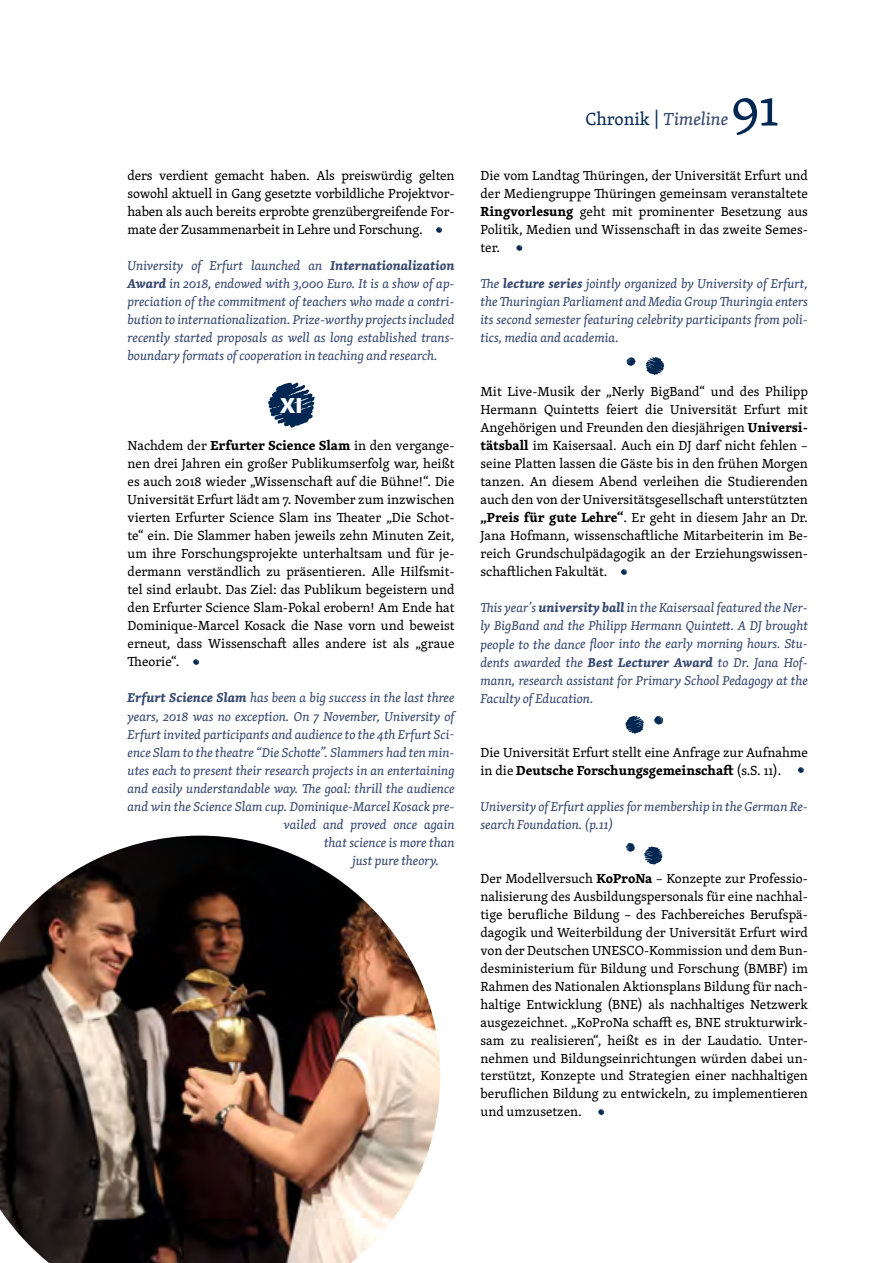
<style>
.page{position:relative;width:893px;height:1263px;background:#fff}
.page>*{position:absolute;margin:0;border:0;box-sizing:border-box;transform-origin:0 0}
.t1{font:54px "Skolar";color:#002752}
.t2{font:900 21px "Vectora LH";color:#fff}
.t3{font:18px "Skolar";color:#002752}
.t4{font:13.5px/18px "Skolar";color:#000;text-align:justify}
.t5{font:13.5px "Skolar Bold 2";color:#000}
.t6{font:italic 13.2px/18px "Skolar";color:#374970;text-align:justify}
.s1{font-weight:700}
.s2{font-family:"Skolar Bold 2"}
.s3{font-style:italic;color:#374970}
.s4{font-family:"Skolar"}
</style>
<div class="page">
<svg style="left:436px;top:227px;width:6px;height:6px"></svg>
<svg style="left:193px;top:659px;width:6px;height:6px"></svg>
<svg style="left:268px;top:382px;width:46px;height:46px"></svg>
<svg style="left:516px;top:245px;width:6px;height:6px"></svg>
<svg style="left:621px;top:569px;width:6px;height:6px"></svg>
<svg style="left:625px;top:716px;width:19px;height:18px"></svg>
<svg style="left:654px;top:716px;width:9px;height:9px"></svg>
<svg style="left:798px;top:767px;width:6px;height:6px"></svg>
<svg style="left:644px;top:846px;width:18px;height:18px"></svg>
<svg style="left:626px;top:843px;width:9px;height:9px"></svg>
<svg style="left:598px;top:1109px;width:6px;height:6px"></svg>
<svg style="left:646px;top:357px;width:18px;height:18px"></svg>
<svg style="left:627px;top:357px;width:9px;height:9px"></svg>
<img style="left:0;top:836px;width:440px;height:427px">
<p class="t4" style="left:128px;top:166px;width:329px">ders verdient gemacht haben. Als preiswürdig gelten sowohl aktuell in Gang gesetzte vorbildliche Projektvor&shy;haben als auch bereits erprobte grenzübergreifende For&shy;mate der Zusammenarbeit in Lehre und Forschung.</p>
<p class="t6" style="left:128px;top:257px;width:329px">University of Erfurt launched an <span class="s1">Internationalization Award</span> in 2018, endowed with 3,000 Euro. It is a show of ap&shy;preciation of the commitment of teachers who made a contri&shy;bution to internationalization. Prize-worthy projects included recently started proposals as well as long established trans&shy;boundary formats of cooperation in teaching and research.</p>
<h2 class="t2" style="left:280px;top:392px;width:24px">XI</h2>
<p class="t4" style="left:128px;top:436px;width:329px">Nachdem der <span class="s2">Erfurter Science Slam</span> in den vergange&shy;nen drei Jahren ein großer Publikumserfolg war, heißt es auch 2018 wieder „Wissenschaft auf die Bühne!“. Die Universität Erfurt lädt am 7. November zum inzwischen vierten Erfurter Science Slam ins Theater „Die Schot&shy;te“ ein. Die Slammer haben jeweils zehn Minuten Zeit, um ihre Forschungsprojekte unterhaltsam und für je&shy;dermann verständlich zu präsentieren. Alle Hilfsmit&shy;tel sind erlaubt. Das Ziel: das Publikum begeistern und den Erfurter Science Slam-Pokal erobern! Am Ende hat Dominique-Marcel Kosack die Nase vorn und beweist erneut, dass Wissenschaft alles andere ist als „graue Theorie“.</p>
<p class="t6" style="left:128px;top:689px;width:329px"><span class="s1">Erfurt Science Slam</span> has been a big success in the last three</p>
<p class="t6" style="left:128px;top:707px;width:328px">years, 2018 was no exception. On 7 November, University of</p>
<p class="t6" style="left:128px;top:725px;width:329px">Erfurt invited participants and audience to the 4th Erfurt Sci-</p>
<p class="t6" style="left:128px;top:743px;width:329px">ence Slam to the theatre “Die Schotte”. Slammers had ten min-</p>
<p class="t6" style="left:128px;top:761px;width:328px">utes each to present their research projects in an entertaining</p>
<p class="t6" style="left:128px;top:779px;width:329px">and easily understandable way. The goal: thrill the audience</p>
<p class="t6" style="left:128px;top:797px;width:329px">and win the Science Slam cup. Dominique-Marcel Kosack pre-</p>
<p class="t6" style="left:284px;top:815px;width:173px">vailed and proved once again</p>
<p class="t6" style="left:324px;top:833px;width:132px">that science is more than</p>
<p class="t6" style="left:353px;top:851px;width:88px">just pure theory.</p>
<h1 class="t1" style="left:731px;top:67px;width:49px">91</h1>
<h3 class="t3" style="left:585px;top:106px;width:144px">Chronik | <span class="s3">Timeline</span></h3>
<p class="t4" style="left:480px;top:166px;width:329px">Die vom Landtag Thüringen, der Universität Erfurt und der Mediengruppe Thüringen gemeinsam veranstaltete <span class="s2">Ringvorlesung</span> geht mit prominenter Besetzung aus Politik, Medien und Wissenschaft in das zweite Semes&shy;ter.</p>
<p class="t6" style="left:480px;top:275px;width:329px">The <span class="s1">lecture series</span> jointly organized by University of Erfurt, the Thuringian Parliament and Media Group Thuringia enters its second semester featuring celebrity participants from poli&shy;tics, media and academia.</p>
<p class="t4" style="left:480px;top:382px;width:329px">Mit Live-Musik der „Nerly BigBand“ und des Philipp Hermann Quintetts feiert die Universität Erfurt mit Angehörigen und Freunden den diesjährigen <span class="s2">Universi&shy;tätsball</span> im Kaisersaal. Auch ein DJ darf nicht fehlen – seine Platten lassen die Gäste bis in den frühen Morgen tanzen. An diesem Abend verleihen die Studierenden auch den von der Universitätsgesellschaft unterstützten <span class="s2">„Preis für gute Lehre“</span>. Er geht in diesem Jahr an Dr.<br>Jana Hofmann, wissenschaftliche Mitarbeiterin im Be&shy;reich Grundschulpädagogik an der Erziehungswissen&shy;schaftlichen Fakultät.</p>
<p class="t6" style="left:480px;top:599px;width:329px">This year’s <span class="s1">university ball</span> in the Kaisersaal featured the Ner&shy;ly BigBand and the Philipp Hermann Quintett. A DJ brought people to the dance floor into the early morning hours. Stu&shy;dents awarded the <span class="s1">Best Lecturer Award</span> to Dr. Jana Hof&shy;mann, research assistant for Primary School Pedagogy at the Faculty of Education.</p>
<p class="t4" style="left:480px;top:742px;width:329px">Die Universität Erfurt stellt eine Anfrage zur Aufnahme</p>
<p class="t5" style="left:480px;top:759px;width:303px"><span class="s4">in die</span> Deutsche Forschungsgemeinschaft <span class="s4">(s.S. 11).</span></p>
<p class="t6" style="left:480px;top:797px;width:329px">University of Erfurt applies for membership in the German Re&shy;search Foundation. (p.11)</p>
<p class="t4" style="left:480px;top:868px;width:329px">Der Modellversuch <span class="s2">KoProNa</span> – Konzepte zur Professio&shy;nalisierung des Ausbildungspersonals für eine nachhal&shy;tige berufliche Bildung - des Fachbereiches Berufspä&shy;dagogik und Weiterbildung der Universität Erfurt wird von der Deutschen UNESCO-Kommission und dem Bun&shy;desministerium für Bildung und Forschung (BMBF) im Rahmen des Nationalen Aktionsplans Bildung für nach&shy;haltige Entwicklung (BNE) als nachhaltiges Netzwerk ausgezeichnet. „KoProNa schafft es, BNE strukturwirk&shy;sam zu realisieren“, heißt es in der Laudatio. Unter&shy;nehmen und Bildungseinrichtungen würden dabei un&shy;terstützt, Konzepte und Strategien einer nachhaltigen beruflichen Bildung zu entwickeln, zu implementieren und umzusetzen.</p>
</div>
